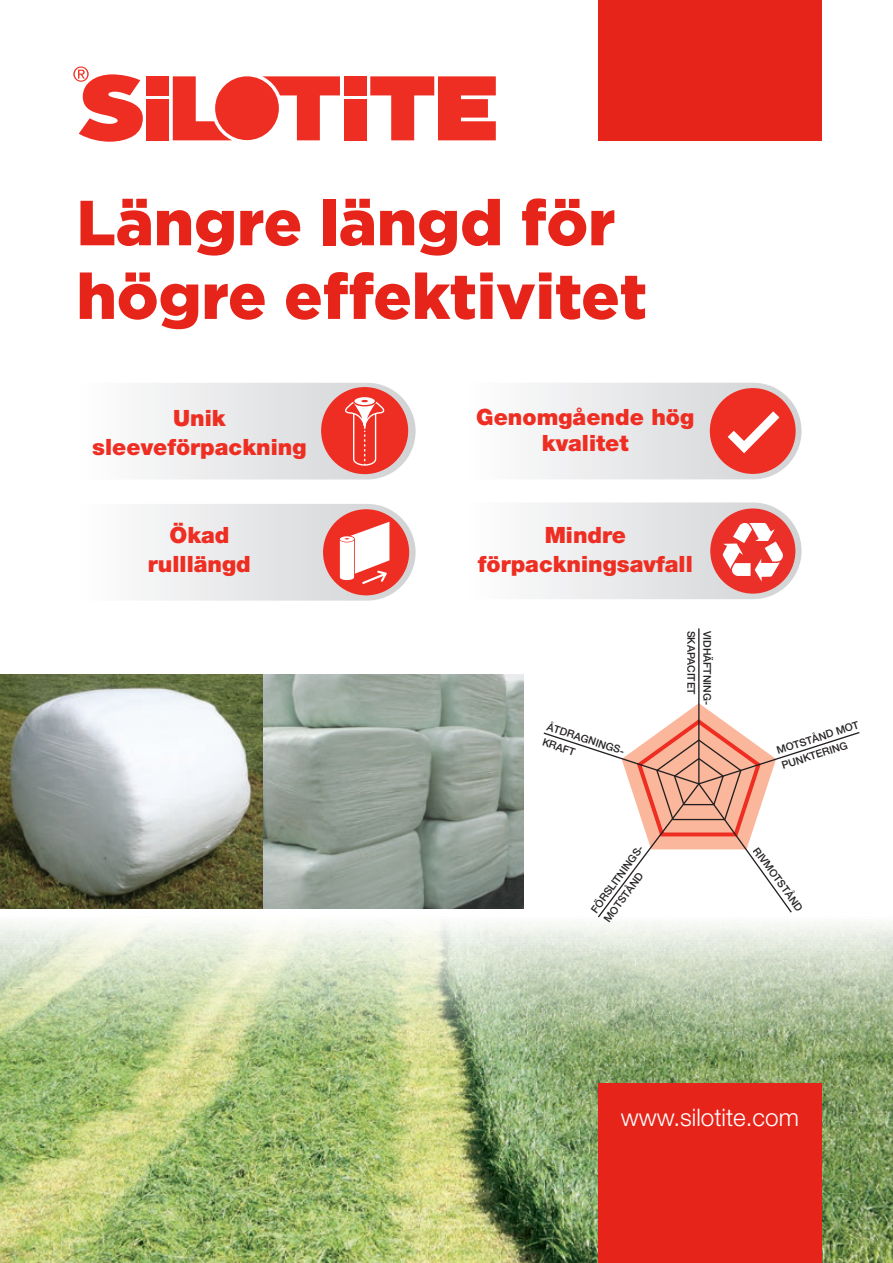
<style>
.page{position:relative;width:893px;height:1263px;background:#fff}
.page>*{position:absolute;margin:0;border:0;box-sizing:border-box;transform-origin:0 0}
.t1{font:900 63.6px/73.7px "Gotham";color:#e72419}
.t2{font:300 24.3px "Helvetica Neue LT";color:#fff}
.t3{font:900 22.5px/28.8px "Helvetica Neue LT";color:#ee2e22;text-align:center}
.t4{font:500 10.65px "Helvetica Neue LT";color:#231f20}
.t5{font:500 10.5px/15.9px "Helvetica Neue LT";color:#231f20}
</style>
<div class="page">
<img style="left:0;top:631px;width:893px;height:632px">
<img style="left:0;top:674px;width:523px;height:234px">
<hr style="left:698px;top:628px;width:1px;height:156px;background:#231f20">
<svg style="left:542px;top:703px;width:319px;height:216px"></svg>
<div style="left:344px;top:76px;width:22px;height:19px;background:#ee2e22"></div>
<div style="left:344px;top:99px;width:23px;height:41px;background:#ee2e22"></div>
<div style="left:146px;top:76px;width:22px;height:19px;background:#ee2e22"></div>
<div style="left:146px;top:99px;width:23px;height:41px;background:#ee2e22"></div>
<svg style="left:262px;top:76px;width:78px;height:64px"></svg>
<svg style="left:173px;top:76px;width:59px;height:64px"></svg>
<div style="left:215px;top:76px;width:64px;height:64px;background:#ee2e22;border-radius:50%"></div>
<svg style="left:370px;top:76px;width:126px;height:64px"></svg>
<svg style="left:73px;top:66px;width:70px;height:76px"></svg>
<div style="left:598px;top:0;width:224px;height:140px;background:#e72419"></div>
<div style="left:598px;top:1083px;width:224px;height:180px;background:#e72419"></div>
<svg style="left:533px;top:502px;width:268px;height:97px"></svg>
<svg style="left:148px;top:383px;width:268px;height:96px"></svg>
<svg style="left:533px;top:383px;width:268px;height:96px"></svg>
<svg style="left:148px;top:504px;width:268px;height:97px"></svg>
<p class="t1" style="left:77px;top:184px;width:572px">Längre längd för högre effektivitet</p>
<p class="t3" style="left:92px;top:403px;width:216px">Unik sleeveförpackning</p>
<p class="t3" style="left:476px;top:404px;width:219px;line-height:25.8px">Genomgående hög kvalitet</p>
<p class="t3" style="left:148px;top:520px;width:104px">Ökad rulllängd</p>
<p class="t3" style="left:478px;top:520px;width:217px">Mindre förpackningsavfall</p>
<p class="t4" style="left:698px;top:630px;width:66px;rotate:90deg">SKAPACITET</p>
<p class="t4" style="left:714px;top:630px;width:76px;rotate:90deg">VIDHÄFTNING-</p>
<p class="t5" style="left:550px;top:719px;width:83px;rotate:18deg">ÅTDRAGNINGS-<br>KRAFT</p>
<p class="t5" style="left:775px;top:743px;width:87px;rotate:-18deg">MOTSTÅND MOT<br>PUNKTERING</p>
<p class="t5" style="left:587px;top:907px;width:84px;rotate:-54deg">FÖRSLITNINGS-<br>MOTSTÅND</p>
<p class="t5" style="left:762px;top:844px;width:77px;rotate:54deg">RIVMOTSTÅND</p>
<p class="t2" style="left:621px;top:1102px;width:179px">www.silotite.com</p>
</div>
